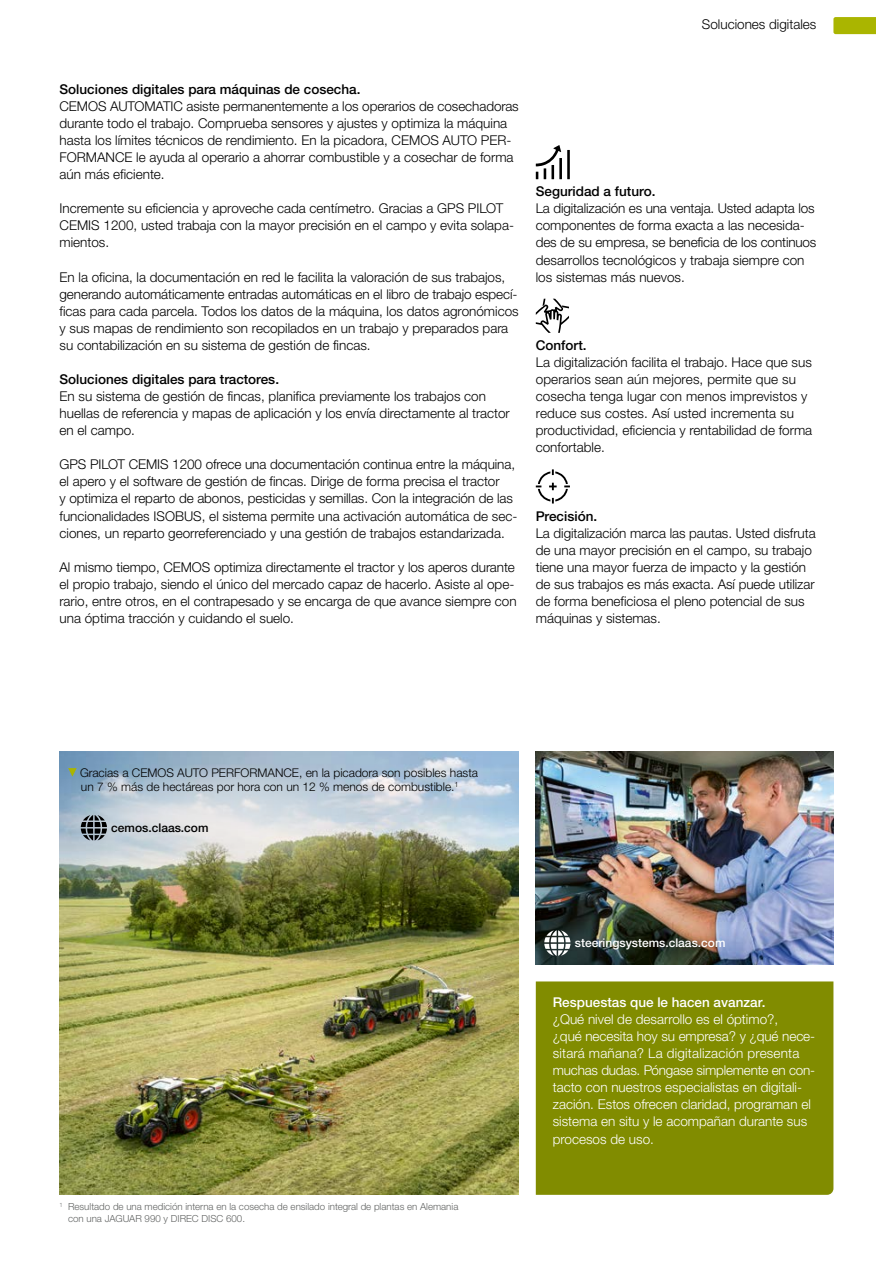
<style>
.page{position:relative;width:876px;height:1263px;background:#fff}
.page>*{position:absolute;margin:0;border:0;box-sizing:border-box;transform-origin:0 0}
.t1{font:300 13.5px/17.1px "CLAAS Helvetica Neue";color:#000}
.t2{font:300 13.5px/17.1px "CLAAS Helvetica Neue";color:#fff}
.t3{font:500 13.5px "CLAAS Helvetica Neue";color:#000}
.t4{font:500 13.5px "CLAAS Helvetica Neue";color:#fff}
.t5{font:300 12px/14.2px "CLAAS Helvetica Neue";color:#000}
.t6{font:500 12px "CLAAS Helvetica Neue";color:#fff}
.t7{font:500 12px "CLAAS Helvetica Neue";color:#000}
.t8{font:300 9.75px/11.7px "CLAAS Helvetica Neue";color:#626463}
</style>
<div class="page">
<img style="left:536px;top:751px;width:297px;height:213px">
<img style="left:60px;top:751px;width:459px;height:444px">
<div style="left:536px;top:981px;width:297px;height:214px;background:#818c00"></div>
<svg style="left:833px;top:17px;width:43px;height:17px"></svg>
<svg style="left:60px;top:764px;width:314px;height:99px;background:#c6cfd4"></svg>
<svg style="left:544px;top:930px;width:26px;height:26px"></svg>
<svg style="left:81px;top:815px;width:26px;height:25px"></svg>
<svg style="left:536px;top:145px;width:34px;height:34px"></svg>
<svg style="left:536px;top:299px;width:33px;height:34px"></svg>
<svg style="left:536px;top:469px;width:34px;height:34px"></svg>
<svg style="left:68px;top:768px;width:9px;height:9px"></svg>
<p class="t1" style="left:702px;top:16px;width:116px">Soluciones digitales</p>
<p class="t3" style="left:60px;top:80px;width:302px">Soluciones digitales para máquinas de cosecha.</p>
<p class="t1" style="left:60px;top:98px;width:461px">CEMOS AUTOMATIC asiste permanentemente a los operarios de cosechadoras durante todo el trabajo. Comprueba sensores y ajustes y optimiza la máquina hasta los límites técnicos de rendimiento. En la picadora, CEMOS AUTO PER-FORMANCE le ayuda al operario a ahorrar combustible y a cosechar de forma aún más eficiente.</p>
<p class="t1" style="left:60px;top:200px;width:456px">Incremente su eficiencia y aproveche cada centímetro. Gracias a GPS PILOT<br>CEMIS 1200, usted trabaja con la mayor precisión en el campo y evita solapa&shy;mientos.</p>
<p class="t1" style="left:60px;top:268px;width:461px">En la oficina, la documentación en red le facilita la valoración de sus trabajos, generando automáticamente entradas automáticas en el libro de trabajo especí&shy;ficas para cada parcela. Todos los datos de la máquina, los datos agronómicos y sus mapas de rendimiento son recopilados en un trabajo y preparados para su contabilización en su sistema de gestión de fincas.</p>
<p class="t3" style="left:60px;top:370px;width:221px">Soluciones digitales para tractores.</p>
<p class="t1" style="left:60px;top:388px;width:452px">En su sistema de gestión de fincas, planifica previamente los trabajos con huellas de referencia y mapas de aplicación y los envía directamente al tractor en el campo.</p>
<p class="t1" style="left:60px;top:456px;width:459px">GPS PILOT CEMIS 1200 ofrece una documentación continua entre la máquina, el apero y el software de gestión de fincas. Dirige de forma precisa el tractor<br>y optimiza el reparto de abonos, pesticidas y semillas. Con la integración de las funcionalidades ISOBUS, el sistema permite una activación automática de sec&shy;ciones, un reparto georreferenciado y una gestión de trabajos estandarizada.</p>
<p class="t1" style="left:60px;top:559px;width:459px">Al mismo tiempo, CEMOS optimiza directamente el tractor y los aperos durante el propio trabajo, siendo el único del mercado capaz de hacerlo. Asiste al ope&shy;rario, entre otros, en el contrapesado y se encarga de que avance siempre con una óptima tracción y cuidando el suelo.</p>
<p class="t3" style="left:536px;top:183px;width:121px">Seguridad a futuro.</p>
<p class="t1" style="left:536px;top:200px;width:282px">La digitalización es una ventaja. Usted adapta los componentes de forma exacta a las necesida&shy;des de su empresa, se beneficia de los continuos desarrollos tecnológicos y trabaja siempre con los sistemas más nuevos.</p>
<p class="t3" style="left:536px;top:336px;width:52px">Confort.</p>
<p class="t1" style="left:536px;top:354px;width:278px">La digitalización facilita el trabajo. Hace que sus operarios sean aún mejores, permite que su cosecha tenga lugar con menos imprevistos y reduce sus costes. Así usted incrementa su productividad, eficiencia y rentabilidad de forma confortable.</p>
<p class="t3" style="left:536px;top:507px;width:63px">Precisión.</p>
<p class="t1" style="left:536px;top:525px;width:281px">La digitalización marca las pautas. Usted disfruta de una mayor precisión en el campo, su trabajo tiene una mayor fuerza de impacto y la gestión de sus trabajos es más exacta. Así puede utilizar de forma beneficiosa el pleno potencial de sus máquinas y sistemas.</p>
<p class="t5" style="left:80px;top:765px;width:400px">Gracias a CEMOS AUTO PERFORMANCE, en la picadora son posibles hasta un 7 % más de hectáreas por hora con un 12 % menos de combustible.<sup>1</sup></p>
<p class="t7" style="left:111px;top:820px;width:99px">cemos.claas.com</p>
<p class="t8" style="left:68px;top:1201px;width:392px;text-indent:-9px"><sup>1</sup> Resultado de una medición interna en la cosecha de ensilado integral de plantas en Alemania con una JAGUAR 990 y DIREC DISC 600.</p>
<p class="t6" style="left:575px;top:935px;width:152px">steeringsystems.claas.com</p>
<p class="t4" style="left:553px;top:993px;width:214px">Respuestas que le hacen avanzar.</p>
<p class="t2" style="left:553px;top:1011px;width:264px">¿Qué nivel de desarrollo es el óptimo?,<br>¿qué necesita hoy su empresa? y ¿qué nece&shy;sitará mañana? La digitalización presenta muchas dudas. Póngase simplemente en con&shy;tacto con nuestros especialistas en digitali&shy;zación. Estos ofrecen claridad, programan el sistema en situ y le acompañan durante sus procesos de uso.</p>
</div>
